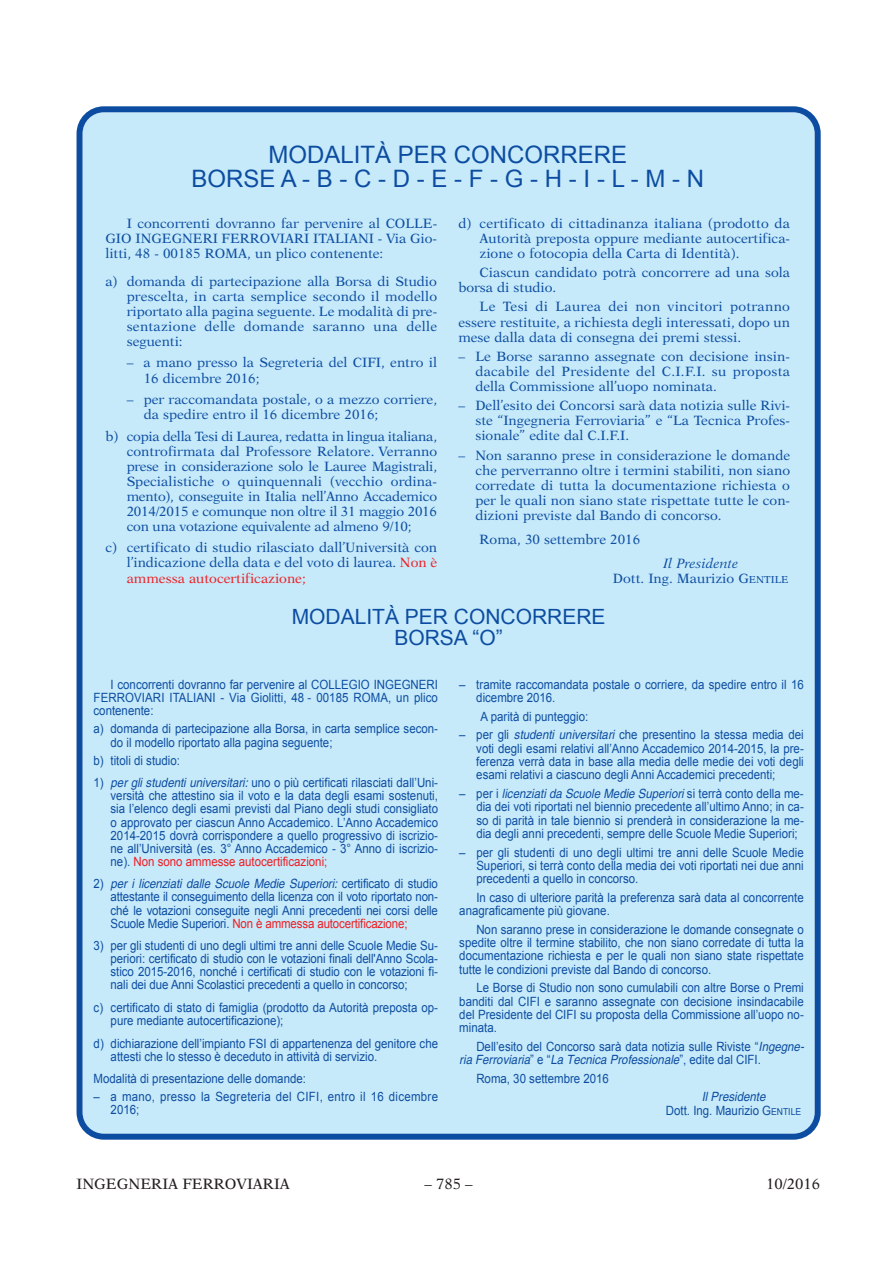
<style>
.page{position:relative;width:893px;height:1263px;background:#fff}
.page>*{position:absolute;margin:0;border:0;box-sizing:border-box;transform-origin:0 0}
.t1{font:24px/24px "Arial";color:#0d4da1;text-align:center}
.t2{font:21px/21px "Arial";color:#0d4da1;text-align:center}
.t3{font:15px "New Aster";color:#231f20}
.t4{font:13.5px/15px "New Aster";color:#0d4da1;text-align:justify}
.t5{font:12.75px/13px "Arial";color:#0d4da1;text-align:justify;scale:.9 1}
.t6{font:italic 12.75px "Helvetica";color:#0d4da1;scale:.9 1}
.t7{font:12.75px/13px "Arial";letter-spacing:.025em;color:#0d4da1;scale:.9 1}
.s1{color:#ee1d23}
.s2{font-style:italic}
.s3{font-size:10.2px}
.s4{font-family:"Helvetica";font-style:italic}
.s5{font-family:"Arial";font-style:normal}
.s6{font-size:9.6px}
</style>
<div class="page">
<div style="left:77px;top:106px;width:744px;height:1034px;background:#c6eafa"></div>
<h1 class="t1" style="left:192px;top:143px;width:514px">MODALITÀ PER CONCORRERE<br>BORSE A - B - C - D - E - F - G - H - I - L - M - N</h1>
<p class="t4" style="left:105px;top:215px;width:333px;text-indent:21px">I concorrenti dovranno far pervenire al COLLE-GIO INGEGNERI FERROVIARI ITALIANI - Via Gio&shy;litti, 48 - 00185 ROMA, un plico contenente:</p>
<p class="t4" style="left:127px;top:273px;width:312px;text-indent:-21px">a) domanda di partecipazione alla Borsa di Studio prescelta, in carta semplice secondo il modello riportato alla pagina seguente. Le modalità di pre&shy;sentazione delle do man de saranno una delle seguenti:</p>
<p class="t4" style="left:144px;top:355px;width:295px;text-indent:-17px">– a mano presso la Segreteria del CIFI, entro il<br>16 dicembre 2016;</p>
<p class="t4" style="left:144px;top:392px;width:295px;text-indent:-17px">– per raccomandata postale, o a mezzo corriere, da spedire entro il 16 dicembre 2016;</p>
<p class="t4" style="left:127px;top:428px;width:312px;text-indent:-21px">b) copia della Tesi di Laurea, redatta in lingua italiana, controfirmata dal Professore Relatore. Verranno pre se in considerazione solo le Lauree Magistrali, Specialistiche o quinquennali (vecchio ordina&shy;mento), conseguite in Italia nell’Anno Accademico 2014/2015 e co munque non oltre il 31 maggio 2016 con una vo ta zione equivalente ad almeno 9/10;</p>
<p class="t4" style="left:127px;top:540px;width:312px;text-indent:-21px">c) certificato di studio rilasciato dall’Università con l’indicazione della data e del voto di laurea. <span class="s1">Non è ammessa autocertificazione;</span></p>
<p class="t4" style="left:480px;top:215px;width:312px;text-indent:-21px">d) certificato di cittadinanza italiana (prodotto da Autorità preposta oppure mediante autocertifica&shy;zione o fotocopia della Carta di Identità).</p>
<p class="t4" style="left:458px;top:265px;width:333px;text-indent:21px">Ciascun candidato potrà concorrere ad una sola borsa di studio.</p>
<p class="t4" style="left:458px;top:299px;width:333px;text-indent:21px">Le Tesi di Laurea dei non vincitori potranno essere restituite, a richiesta degli interessati, dopo un mese dalla data di consegna dei premi stessi.</p>
<p class="t4" style="left:475px;top:349px;width:316px;text-indent:-17px">– Le Borse saranno assegnate con decisione insin&shy;dacabile del Presidente del C.I.F.I. su proposta della Commissione all’uopo nominata.</p>
<p class="t4" style="left:475px;top:398px;width:316px;text-indent:-17px">– Dell’esito dei Concorsi sarà data notizia sulle Rivi&shy;ste “Ingegneria Ferroviaria” e “La Tecnica Profes&shy;sionale” edite dal C.I.F.I.</p>
<p class="t4" style="left:475px;top:447px;width:316px;text-indent:-17px">– Non saranno prese in considerazione le do man de che perverranno oltre i termini stabiliti, non siano corredate di tutta la documentazione richiesta o per le quali non siano state rispettate tutte le con&shy;dizioni previste dal Bando di concorso.</p>
<p class="t4" style="left:480px;top:531px;width:162px">Roma, 30 settembre 2016</p>
<p class="t4" style="left:613px;top:555px;width:177px;text-align:center"><span class="s2">Il Presidente<br></span>Dott. Ing. Maurizio G<span class="s3">ENTILE</span></p>
<h2 class="t2" style="left:292px;top:606px;width:315px">MODALITÀ PER CONCORRERE<br>BORSA “O”</h2>
<p class="t5" style="left:94px;top:678px;width:384px;text-indent:17px">I concorrenti dovranno far pervenire al COLLEGIO INGEGNERI FERROVIARI ITALIANI - Via Giolitti, 48 - 00185 ROMA, un plico contenente:</p>
<p class="t5" style="left:111px;top:722px;width:365px;text-indent:-17px">a) domanda di partecipazione alla Borsa, in carta semplice secon&shy;do il modello riportato alla pagina seguente;</p>
<p class="t5" style="left:94px;top:754px;width:98px">b) titoli di studio:</p>
<p class="t5" style="left:111px;top:776px;width:365px;text-indent:-17px">1) <span class="s4">per gli studenti universitari:</span> uno o più certificati rilasciati dall’Uni&shy;versità che attestino sia il voto e la data degli esami sostenuti, sia l’elenco degli esami previsti dal Piano degli studi consigliato o approvato per ciascun Anno Accademico. L’Anno Accademico 2014-2015 dovrà corrispondere a quello progressivo di iscrizio&shy;ne all’Università (es. 3° Anno Accademico - 3° Anno di iscrizio&shy;ne). <span class="s1">Non sono ammesse autocertificazioni;</span></p>
<p class="t6" style="left:94px;top:876px;width:384px"><span class="s5">2)</span> per i licenziati dalle Scuole Medie Superiori: <span class="s5">certificato di studio</span></p>
<p class="t5" style="left:111px;top:890px;width:365px">attestante il conseguimento della licenza con il voto riportato non&shy;ché le votazioni conseguite negli Anni precedenti nei corsi delle Scuole Medie Superiori. <span class="s1">Non è ammessa autocertificazione;</span></p>
<p class="t5" style="left:111px;top:939px;width:365px;text-indent:-17px">3) per gli studenti di uno degli ultimi tre anni delle Scuole Medie Su&shy;periori: certificato di studio con le votazioni finali dell'Anno Scola&shy;stico 2015-2016, nonché i certificati di studio con le votazioni fi&shy;nali dei due Anni Scolastici precedenti a quello in concorso;</p>
<p class="t5" style="left:111px;top:1001px;width:365px;text-indent:-17px">c) certificato di stato di famiglia (prodotto da Autorità preposta op&shy;pure mediante autocertificazione);</p>
<p class="t5" style="left:111px;top:1036px;width:365px;text-indent:-17px">d) dichiarazione dell’impianto FSI di appartenenza del genitore che attesti che lo stesso è deceduto in attività di servizio.</p>
<p class="t5" style="left:94px;top:1072px;width:237px">Modalità di presentazione delle domande:</p>
<p class="t7" style="left:111px;top:1090px;width:365px;text-indent:-17px">– a mano, presso la Segreteria del CIFI, entro il 16 dicembre<br>2016;</p>
<p class="t5" style="left:476px;top:678px;width:365px;text-indent:-17px">– tramite raccomandata postale o corriere, da spedire entro il 16 dicembre 2016.</p>
<p class="t5" style="left:481px;top:710px;width:121px">A parità di punteggio:</p>
<p class="t5" style="left:476px;top:728px;width:365px;text-indent:-17px">– per gli <span class="s4">studenti universitari</span> che presentino la stessa media dei voti degli esami relativi all’Anno Accademico 2014-2015, la pre&shy;ferenza verrà data in base alla media delle medie dei voti degli esami relativi a ciascuno degli Anni Accademici precedenti;</p>
<p class="t6" style="left:459px;top:786px;width:384px"><span class="s5">– per i</span> licenziati da Scuole Medie Superiori <span class="s5">si terrà conto della me-</span></p>
<p class="t5" style="left:476px;top:800px;width:365px">dia dei voti riportati nel biennio precedente all’ultimo Anno; in ca&shy;so di parità in tale biennio si prenderà in considerazione la me&shy;dia degli anni precedenti, sempre delle Scuole Medie Superiori;</p>
<p class="t5" style="left:476px;top:845px;width:365px;text-indent:-17px">– per gli studenti di uno degli ultimi tre anni delle Scuole Medie Superiori, si terrà conto della media dei voti riportati nei due anni precedenti a quello in concorso.</p>
<p class="t5" style="left:459px;top:890px;width:384px;text-indent:17px">In caso di ulteriore parità la preferenza sarà data al concorrente anagraficamente più giovane.</p>
<p class="t5" style="left:459px;top:922px;width:384px;text-indent:17px">Non saranno prese in considerazione le domande consegnate o spedite oltre il termine stabilito, che non siano corredate di tutta la documentazione richiesta e per le quali non siano state rispettate tutte le condizioni previste dal Bando di concorso.</p>
<p class="t5" style="left:459px;top:981px;width:384px;text-indent:17px">Le Borse di Studio non sono cumulabili con altre Borse o Premi banditi dal CIFI e saranno assegnate con decisione insindacabile del Presidente del CIFI su proposta della Commissione all’uopo no&shy;minata.</p>
<p class="t5" style="left:476px;top:1040px;width:365px">Dell’esito del Concorso sarà data notizia sulle Riviste “<span class="s4">Ingegne-</span></p>
<p class="t6" style="left:459px;top:1052px;width:337px">ria Ferroviaria<span class="s5">” e “</span>La Tecnica Professionale<span class="s5">”, edite dal CIFI.</span></p>
<p class="t5" style="left:476px;top:1072px;width:149px">Roma, 30 settembre 2016</p>
<p class="t6" style="left:702px;top:1089px;width:72px">Il Presidente</p>
<p class="t5" style="left:666px;top:1103px;width:152px">Dott. Ing. Maurizio G<span class="s6">ENTILE</span></p>
<p class="t3" style="left:77px;top:1175px;width:215px">INGEGNERIA FERROVIARIA</p>
<p class="t3" style="left:424px;top:1175px;width:50px">– 785 –</p>
<p class="t3" style="left:766px;top:1175px;width:56px">10/2016</p>
</div>
